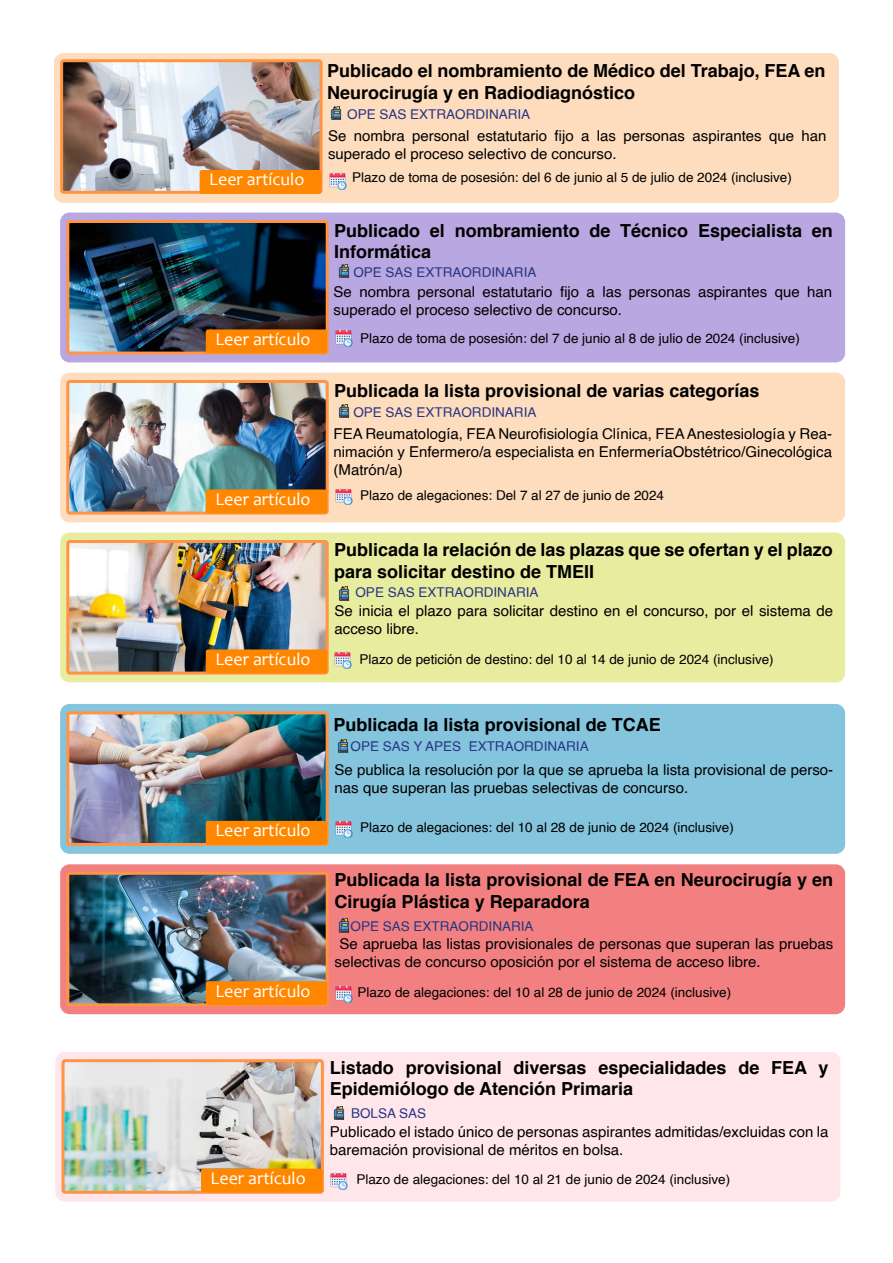
<style>
.page{position:relative;width:893px;height:1263px;background:#fff}
.page>*{position:absolute;margin:0;border:0;box-sizing:border-box;transform-origin:0 0}
.t1{font:700 18px/21.6px "Helvetica";color:#000}
.t2{font:18px "Candara";color:#fff}
.t3{font:15px/18px "Helvetica";color:#000}
.t4{font:13.5px "Helvetica";color:#000}
.t5{font:13.5px "Helvetica";color:#283583}
</style>
<div class="page">
<div style="left:54px;top:53px;width:785px;height:150px;background:#feddbe;border-radius:9px"></div>
<img style="left:64px;top:63px;width:255px;height:127px">
<div style="left:60px;top:59px;width:263px;height:135px;border:3px solid #ff9544;border-radius:2px"></div>
<div style="left:200px;top:170px;width:121px;height:24px;background:#ff8700;border-radius:2px"></div>
<svg style="left:330px;top:107px;width:12px;height:13px"></svg>
<img style="left:329px;top:172px;width:17px;height:17px">
<div style="left:60px;top:704px;width:785px;height:150px;background:#85c4dd;border-radius:9px"></div>
<div style="left:60px;top:213px;width:785px;height:149px;background:#b8a7e0;border-radius:9px"></div>
<div style="left:60px;top:373px;width:785px;height:149px;background:#feddbe;border-radius:9px"></div>
<div style="left:60px;top:532px;width:785px;height:150px;background:#e8ec9f;border-radius:9px"></div>
<img style="left:70px;top:224px;width:255px;height:127px">
<div style="left:66px;top:220px;width:263px;height:135px;border:3px solid #ff9544;border-radius:2px"></div>
<img style="left:70px;top:384px;width:255px;height:127px">
<div style="left:66px;top:380px;width:263px;height:135px;border:3px solid #ff9544;border-radius:2px"></div>
<img style="left:70px;top:544px;width:255px;height:127px">
<div style="left:66px;top:540px;width:263px;height:135px;border:3px solid #ff9544;border-radius:2px"></div>
<div style="left:206px;top:329px;width:121px;height:24px;background:#ff8700;border-radius:2px"></div>
<div style="left:206px;top:489px;width:121px;height:24px;background:#ff8700;border-radius:2px"></div>
<div style="left:206px;top:649px;width:121px;height:24px;background:#ff8700;border-radius:2px"></div>
<svg style="left:338px;top:587px;width:12px;height:13px"></svg>
<svg style="left:338px;top:405px;width:12px;height:13px"></svg>
<svg style="left:338px;top:265px;width:12px;height:13px"></svg>
<img style="left:335px;top:821px;width:17px;height:17px">
<img style="left:335px;top:329px;width:17px;height:17px">
<img style="left:335px;top:488px;width:17px;height:17px">
<img style="left:334px;top:652px;width:17px;height:16px">
<img style="left:70px;top:715px;width:255px;height:127px">
<div style="left:66px;top:711px;width:263px;height:135px;border:3px solid #ff9544;border-radius:2px"></div>
<div style="left:206px;top:821px;width:121px;height:24px;background:#ff8700;border-radius:2px"></div>
<svg style="left:337px;top:739px;width:12px;height:13px"></svg>
<div style="left:60px;top:864px;width:785px;height:150px;background:#f28080;border-radius:9px"></div>
<div style="left:55px;top:1052px;width:785px;height:150px;background:#ffe6eb;border-radius:9px"></div>
<img style="left:70px;top:876px;width:255px;height:126px">
<div style="left:66px;top:872px;width:263px;height:134px;border:3px solid #ff9544;border-radius:2px"></div>
<img style="left:66px;top:1063px;width:254px;height:127px">
<div style="left:62px;top:1059px;width:262px;height:135px;border:3px solid #ff9544;border-radius:2px"></div>
<div style="left:206px;top:981px;width:121px;height:24px;background:#ff8700;border-radius:2px"></div>
<div style="left:201px;top:1169px;width:122px;height:23px;background:#ff8700;border-radius:2px"></div>
<img style="left:338px;top:919px;width:12px;height:13px">
<img style="left:333px;top:1106px;width:12px;height:14px">
<img style="left:336px;top:986px;width:16px;height:17px">
<img style="left:331px;top:1172px;width:17px;height:17px">
<p class="t2" style="left:209px;top:168px;width:97px">Leer artículo</p>
<p class="t1" style="left:327px;top:60px;width:500px">Publicado el nombramiento de Médico del Trabajo, FEA en<br>Neurocirugía y en Radiodiagnóstico</p>
<p class="t5" style="left:347px;top:103px;width:185px">OPE SAS EXTRAORDINARIA</p>
<p class="t3" style="left:328px;top:127px;width:500px">Se nombra personal estatutario fijo a las personas aspirantes que han superado el proceso selectivo de concurso.</p>
<p class="t4" style="left:352px;top:167px;width:441px">Plazo de toma de posesión: del 6 de junio al 5 de julio de 2024 (inclusive)</p>
<p class="t1" style="left:334px;top:220px;width:500px">Publicado el nombramiento de Técnico Especialista en<br>Informática</p>
<p class="t5" style="left:353px;top:262px;width:185px">OPE SAS EXTRAORDINARIA</p>
<p class="t3" style="left:334px;top:283px;width:500px">Se nombra personal estatutario fijo a las personas aspirantes que han superado el proceso selectivo de concurso.</p>
<p class="t2" style="left:215px;top:328px;width:97px">Leer artículo</p>
<p class="t4" style="left:360px;top:328px;width:441px">Plazo de toma de posesión: del 7 de junio al 8 de julio de 2024 (inclusive)</p>
<p class="t1" style="left:334px;top:380px;width:427px">Publicada la lista provisional de varias categorías</p>
<p class="t5" style="left:353px;top:402px;width:185px">OPE SAS EXTRAORDINARIA</p>
<p class="t3" style="left:334px;top:426px;width:500px;text-align:justify">FEA Reumatología, FEA Neurofisiología Clínica, FEA Anestesiología y Rea&shy;nimación y Enfermero/a especialista en EnfermeríaObstétrico/Ginecológica (Matrón/a)</p>
<p class="t2" style="left:215px;top:488px;width:97px">Leer artículo</p>
<p class="t4" style="left:360px;top:485px;width:305px">Plazo de alegaciones: Del 7 al 27 de junio de 2024</p>
<p class="t1" style="left:334px;top:539px;width:500px">Publicada la relación de las plazas que se ofertan y el plazo para solicitar destino de TMEII</p>
<p class="t5" style="left:355px;top:582px;width:185px">OPE SAS EXTRAORDINARIA</p>
<p class="t3" style="left:335px;top:602px;width:500px">Se inicia el plazo para solicitar destino en el concurso, por el sistema de acceso libre.</p>
<p class="t2" style="left:215px;top:648px;width:97px">Leer artículo</p>
<p class="t4" style="left:359px;top:649px;width:416px">Plazo de petición de destino: del 10 al 14 de junio de 2024 (inclusive)</p>
<p class="t2" style="left:215px;top:819px;width:97px">Leer artículo</p>
<p class="t2" style="left:215px;top:979px;width:97px">Leer artículo</p>
<p class="t1" style="left:334px;top:714px;width:329px">Publicada la lista provisional de TCAE</p>
<p class="t5" style="left:351px;top:736px;width:240px">OPE SAS Y APES EXTRAORDINARIA</p>
<p class="t3" style="left:335px;top:761px;width:500px">Se publica la resolución por la que se aprueba la lista provisional de perso&shy;nas que superan las pruebas selectivas de concurso.</p>
<p class="t4" style="left:360px;top:817px;width:375px">Plazo de alegaciones: del 10 al 28 de junio de 2024 (inclusive)</p>
<p class="t1" style="left:335px;top:869px;width:500px">Publicada la lista provisional de FEA en Neurocirugía y en<br>Cirugía Plástica y Reparadora</p>
<p class="t5" style="left:351px;top:915px;width:185px">OPE SAS EXTRAORDINARIA</p>
<p class="t3" style="left:335px;top:936px;width:500px;text-indent:5px">Se aprueba las listas provisionales de personas que superan las pruebas selectivas de concurso oposición por el sistema de acceso libre.</p>
<p class="t4" style="left:357px;top:982px;width:375px">Plazo de alegaciones: del 10 al 28 de junio de 2024 (inclusive)</p>
<p class="t2" style="left:211px;top:1167px;width:97px">Leer artículo</p>
<p class="t1" style="left:330px;top:1057px;width:500px">Listado provisional diversas especialidades de FEA y<br>Epidemiólogo de Atención Primaria</p>
<p class="t5" style="left:351px;top:1103px;width:77px">BOLSA SAS</p>
<p class="t3" style="left:330px;top:1123px;width:500px">Publicado el istado único de personas aspirantes admitidas/excluidas con la baremación provisional de méritos en bolsa.</p>
<p class="t4" style="left:356px;top:1169px;width:375px">Plazo de alegaciones: del 10 al 21 de junio de 2024 (inclusive)</p>
</div>
